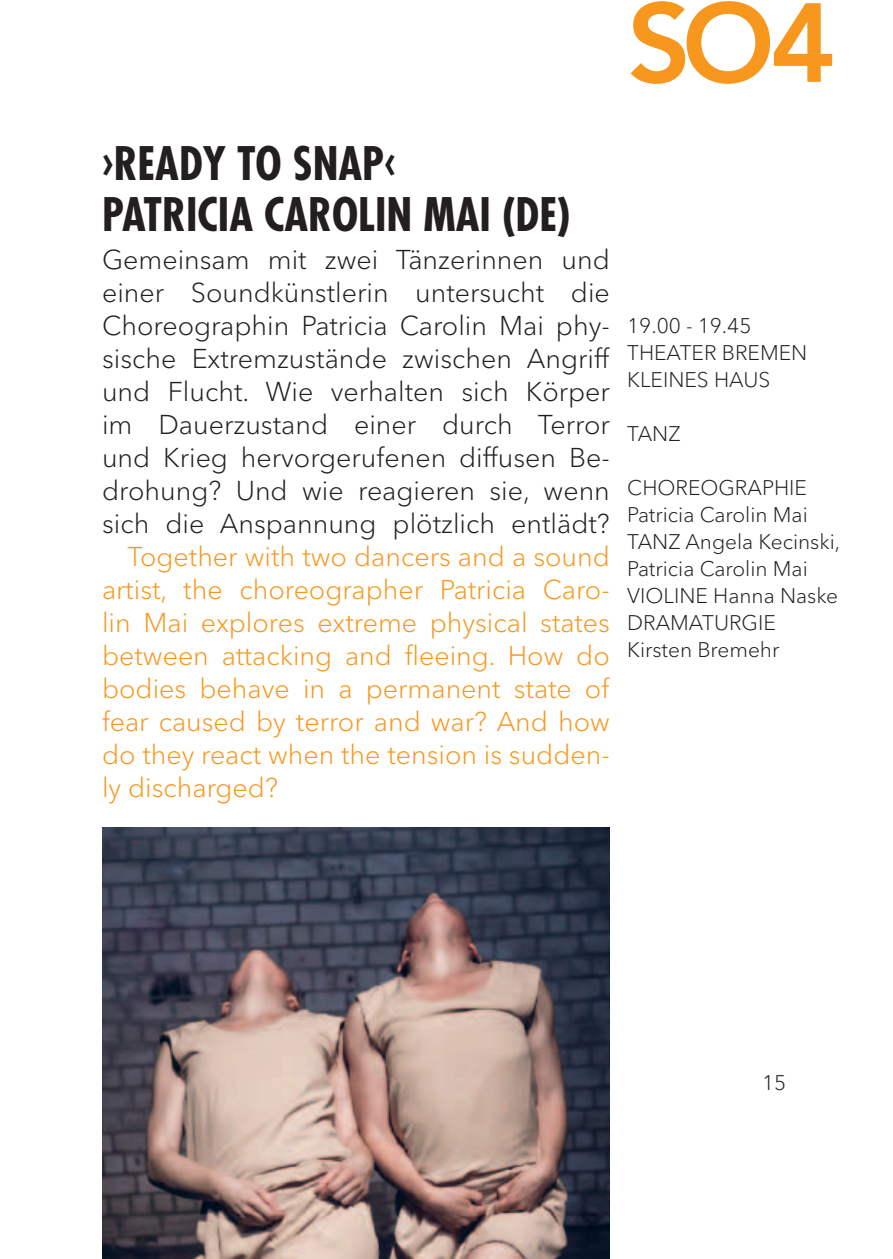
<style>
.page{position:relative;width:893px;height:1259px;background:#fff}
.page>*{position:absolute;margin:0;border:0;box-sizing:border-box;transform-origin:0 0}
.t1{font:800 111px "Avenir LT Std";color:#f7971d}
.t2{font:700 condensed 45px/51px "Futura Std";color:#231f20}
.t3{font:300 27px/33px "Avenir Next LT Pro";color:#231f20;text-align:justify}
.t4{font:300 27px/33px "Avenir Next LT Pro";color:#f7971d;text-align:justify}
.t5{font:300 21px/27px "Avenir Next LT Pro";color:#231f20}
</style>
<div class="page">
<img style="left:102px;top:828px;width:507px;height:431px">
<h1 class="t1" style="left:627px;top:-22px;width:210px">SO4</h1>
<h2 class="t2" style="left:102px;top:138px;width:470px">›READY TO SNAP‹<br>PATRICIA CAROLIN MAI (DE)</h2>
<p class="t3" style="left:102px;top:243px;width:509px">Gemeinsam mit zwei Tänzerinnen und einer Soundkünstlerin untersucht die Choreographin Patricia Carolin Mai phy&shy;sische Extremzustände zwischen Angriff und Flucht. Wie verhalten sich Körper im Dauerzustand einer durch Terror und Krieg hervorgerufenen diffusen Be&shy;drohung? Und wie reagieren sie, wenn sich die Anspannung plötzlich entlädt?</p>
<p class="t4" style="left:102px;top:540px;width:509px;text-indent:26px">Together with two dancers and a sound artist, the choreographer Patricia Caro&shy;lin Mai explores extreme physical states between attacking and fleeing. How do bodies behave in a permanent state of fear caused by terror and war? And how do they react when the tension is sudden&shy;ly discharged?</p>
<p class="t5" style="left:627px;top:312px;width:182px">19.00 - 19.45<br>THEATER BREMEN<br>KLEINES HAUS</p>
<p class="t5" style="left:627px;top:420px;width:55px">TANZ</p>
<p class="t5" style="left:627px;top:474px;width:214px">CHOREOGRAPHIE<br>Patricia Carolin Mai<br>TANZ Angela Kecinski,<br>Patricia Carolin Mai<br>VIOLINE Hanna Naske<br>DRAMATURGIE<br>Kirsten Bremehr</p>
<p class="t5" style="left:762px;top:1069px;width:26px">15</p>
</div>
